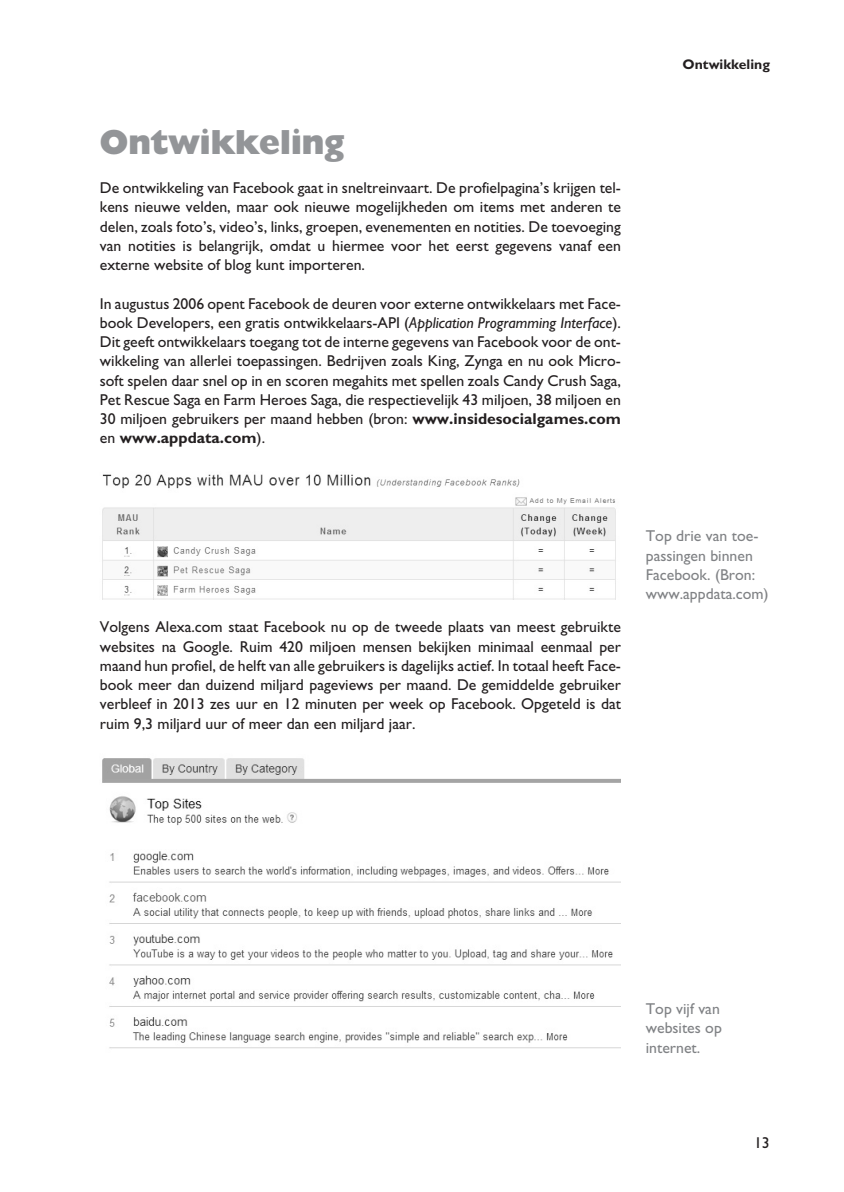
<style>
.page{position:relative;width:844px;height:1192px;background:#fff}
.page>*{position:absolute;margin:0;border:0;box-sizing:border-box;transform-origin:0 0}
.t1{font:700 35px "Humanst 521 X Bd BT";color:#939598}
.t2{font:15.75px/19.2px "Gill Sans";color:#231f20;text-align:justify}
.t3{font:15.75px/19.2px "Gill Sans";color:#808285}
.t4{font:700 14px "Gill Sans";color:#231f20}
.s1{font-style:italic}
.s2{font-weight:700}
</style>
<div class="page">
<img style="left:102px;top:474px;width:514px;height:125px">
<img style="left:102px;top:758px;width:519px;height:291px">
<h1 class="t1" style="left:100px;top:131px;width:246px">Ontwikkeling</h1>
<p class="t2" style="left:100px;top:180px;width:522px">De ontwikkeling van Facebook gaat in sneltreinvaart. De profielpagina’s krijgen tel&shy;kens nieuwe velden, maar ook nieuwe mogelijkheden om items met anderen te delen, zoals foto’s, video’s, links, groepen, evenementen en notities. De toevoeging van notities is belangrijk, omdat u hiermee voor het eerst gegevens vanaf een externe website of blog kunt importeren.</p>
<p class="t2" style="left:100px;top:295px;width:522px">In augustus 2006 opent Facebook de deuren voor externe ontwikkelaars met Face&shy;book Developers, een gratis ontwikkelaars-API (<span class="s1">Application Programming Interface</span>).<br>Dit geeft ontwikkelaars toegang tot de interne gegevens van Facebook voor de ont&shy;wikkeling van allerlei toepassingen. Bedrijven zoals King, Zynga en nu ook Micro&shy;soft spelen daar snel op in en scoren megahits met spellen zoals Candy Crush Saga, Pet Rescue Saga en Farm Heroes Saga, die respectievelijk 43 miljoen, 38 miljoen en 30 miljoen gebruikers per maand hebben (bron: <span class="s2">www.insidesocialgames.com </span>en <span class="s2">www.appdata.com</span>).</p>
<p class="t4" style="left:682px;top:59px;width:89px">Ontwikkeling</p>
<p class="t2" style="left:100px;top:619px;width:522px">Volgens Alexa.com staat Facebook nu op de tweede plaats van meest gebruikte websites na Google. Ruim 420 miljoen mensen bekijken minimaal eenmaal per maand hun profiel, de helft van alle gebruikers is dagelijks actief. In totaal heeft Face&shy;book meer dan duizend miljard pageviews per maand. De gemiddelde gebruiker verbleef in 2013 zes uur en 12 minuten per week op Facebook. Opgeteld is dat ruim 9,3 miljard uur of meer dan een miljard jaar.</p>
<p class="t3" style="left:646px;top:528px;width:124px">Top drie van toe&shy;passingen binnen<br>Facebook. (Bron: www.appdata.com)</p>
<p class="t3" style="left:646px;top:1000px;width:78px">Top vijf van websites op internet.</p>
<p class="t2" style="left:754px;top:1135px;width:17px">13</p>
</div>
